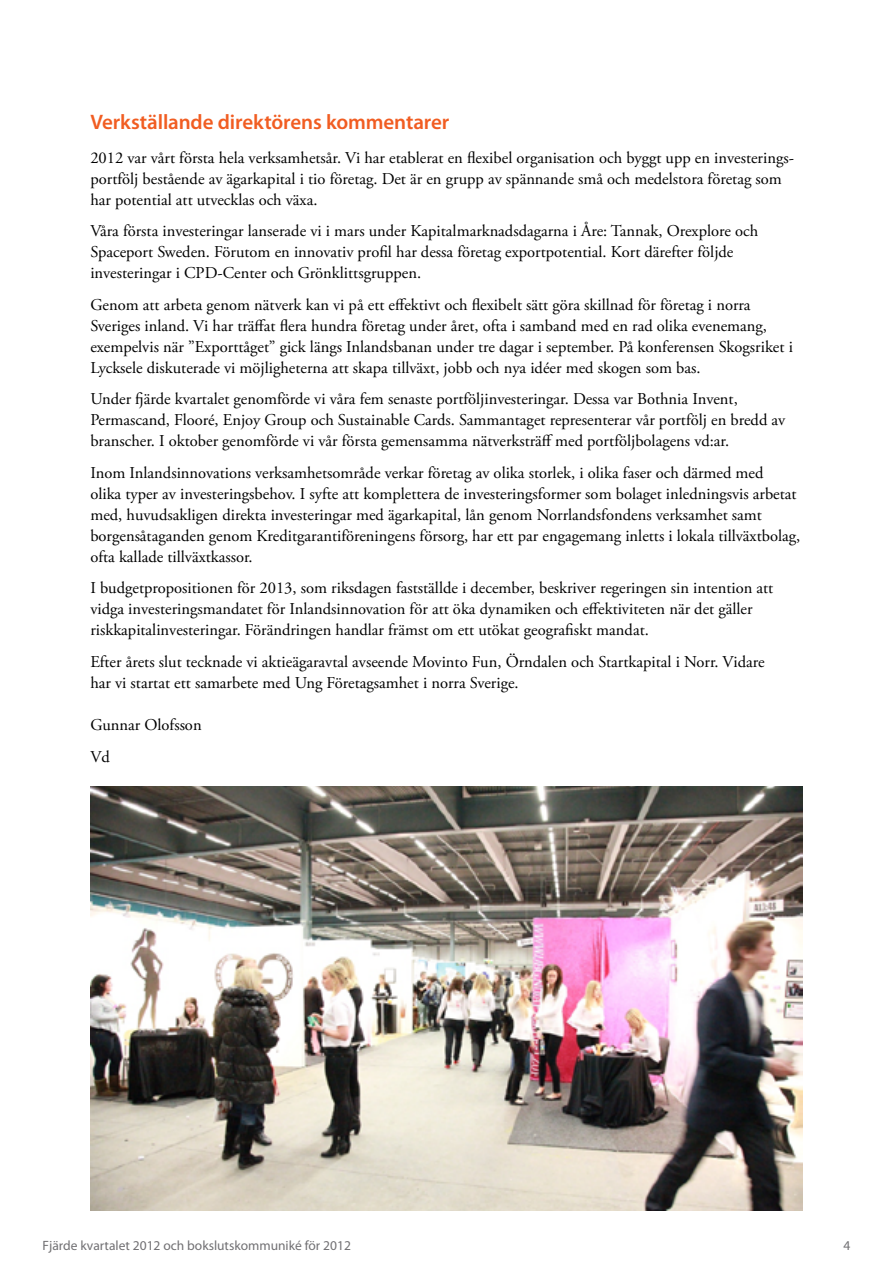
<style>
.page{position:relative;width:893px;height:1263px;background:#fff}
.page>*{position:absolute;margin:0;border:0;box-sizing:border-box;transform-origin:0 0}
.t1{font:600 21px "Myriad Pro";letter-spacing:-.005em;color:#f15d22}
.t2{font:16.5px/21px "Adobe Garamond Pro";color:#000}
.t3{font:13.5px "Myriad Pro";color:#717073}
</style>
<div class="page">
<img style="left:90px;top:787px;width:713px;height:423px">
<p class="t1" style="left:90px;top:109px;width:361px">Verkställande direktörens kommentarer</p>
<p class="t2" style="left:90px;top:147px;width:705px">2012 var vårt första hela verksamhetsår. Vi har etablerat en flexibel organisation och byggt upp en investerings&shy;portfölj bestående av ägarkapital i tio företag. Det är en grupp av spännande små och medelstora företag som har potential att utvecklas och växa.</p>
<p class="t2" style="left:90px;top:221px;width:669px">Våra första investeringar lanserade vi i mars under Kapitalmarknadsdagarna i Åre: Tannak, Orexplore och<br>Spaceport Sweden. Förutom en innovativ profil har dessa företag exportpotential. Kort därefter följde investeringar i CPD-Center och Grönklittsgruppen.</p>
<p class="t2" style="left:90px;top:295px;width:704px">Genom att arbeta genom nätverk kan vi på ett effektivt och flexibelt sätt göra skillnad för företag i norra Sveriges inland. Vi har träffat flera hundra företag under året, ofta i samband med en rad olika evenemang, exempelvis när ”Exporttåget” gick längs Inlandsbanan under tre dagar i september. På konferensen Skogsriket i Lycksele diskuterade vi möjligheterna att skapa tillväxt, jobb och nya idéer med skogen som bas.</p>
<p class="t2" style="left:90px;top:389px;width:696px">Under fjärde kvartalet genomförde vi våra fem senaste portföljinvesteringar. Dessa var Bothnia Invent,<br>Permascand, Flooré, Enjoy Group och Sustainable Cards. Sammantaget representerar vår portfölj en bredd av branscher. I oktober genomförde vi vår första gemensamma nätverksträff med portföljbolagens vd:ar.</p>
<p class="t2" style="left:90px;top:463px;width:711px">Inom Inlandsinnovations verksamhetsområde verkar företag av olika storlek, i olika faser och därmed med<br>olika typer av investeringsbehov. I syfte att komplettera de investeringsformer som bolaget inledningsvis arbetat med, huvudsakligen direkta investeringar med ägarkapital, lån genom Norrlandsfondens verksamhet samt borgensåtaganden genom Kreditgarantiföreningens försorg, har ett par engagemang inletts i lokala tillväxtbolag, ofta kallade tillväxtkassor.</p>
<p class="t2" style="left:90px;top:578px;width:684px">I budgetpropositionen för 2013, som riksdagen fastställde i december, beskriver regeringen sin intention att vidga investeringsmandatet för Inlandsinnovation för att öka dynamiken och effektiviteten när det gäller riskkapitalinvesteringar. Förändringen handlar främst om ett utökat geografiskt mandat.</p>
<p class="t2" style="left:90px;top:652px;width:676px">Efter årets slut tecknade vi aktieägaravtal avseende Movinto Fun, Örndalen och Startkapital i Norr. Vidare har vi startat ett samarbete med Ung Företagsamhet i norra Sverige.</p>
<p class="t2" style="left:90px;top:710px;width:113px;line-height:31.7px">Gunnar Olofsson<br>Vd</p>
<p class="t3" style="left:43px;top:1237px;width:310px">Fjärde kvartalet 2012 och bokslutskommuniké för 2012</p>
<p class="t3" style="left:843px;top:1237px;width:8px">4</p>
</div>
